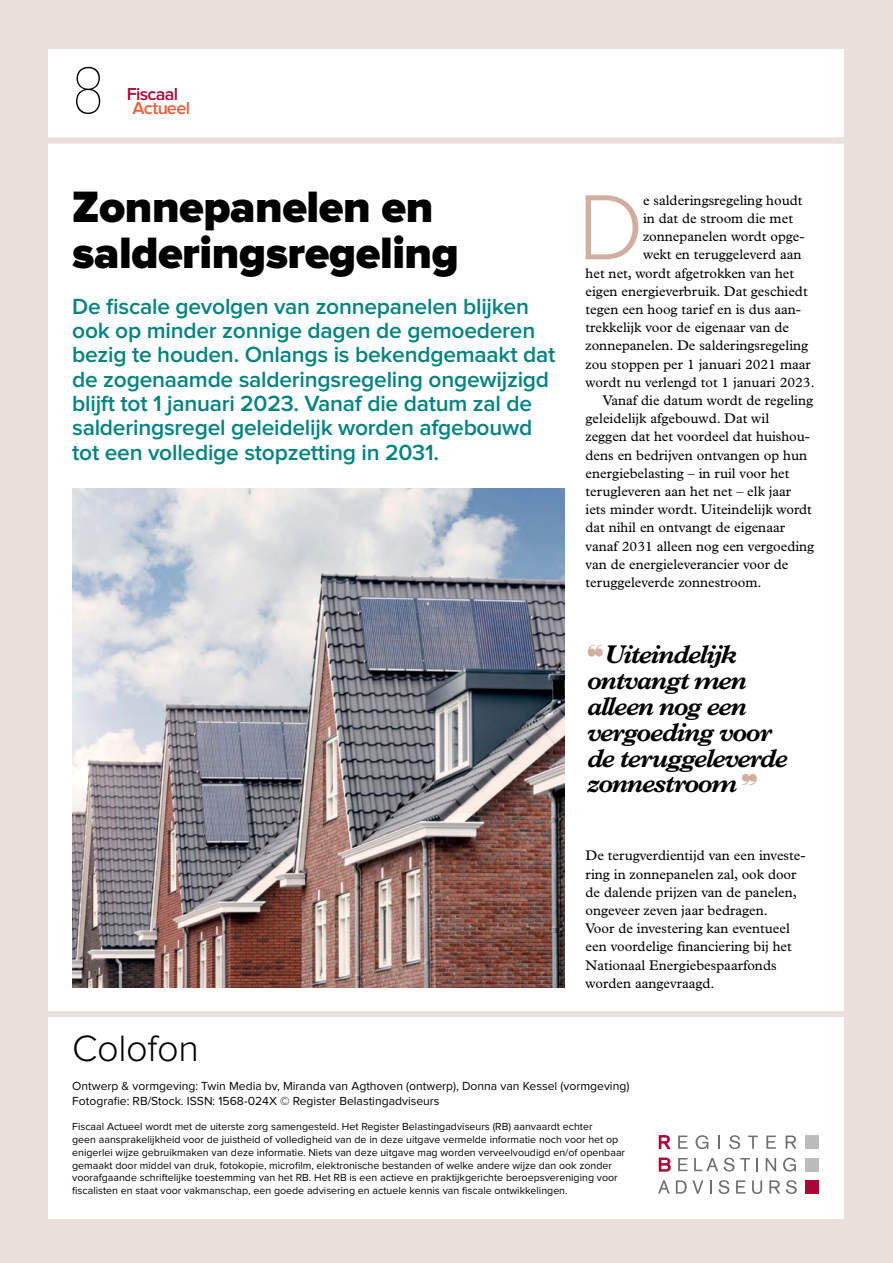
<style>
.page{position:relative;width:893px;height:1263px;background:#e9dfdb}
.page>*{position:absolute;margin:0;border:0;box-sizing:border-box;transform-origin:0 0}
.t1{font:300 96px "Proxima Nova";color:#d0afa2}
.t2{font:100 63.75px "Glypha LT Std";color:#000}
.t3{font:900 45.6px/45.6px "Proxima Nova";letter-spacing:-.01em;color:#000}
.t4{font:300 37.95px "Proxima Nova";letter-spacing:-.01em;color:#000}
.t5{font:italic 700 25.8px/25.8px "Plantin Std";letter-spacing:-.05em;color:#000}
.t6{font:600 22.8px/24.3px "Proxima Nova";letter-spacing:-.01em;color:#00847e}
.t7{font:600 18px "Proxima Nova";letter-spacing:-.04em;color:#ab0635}
.t8{font:600 18px "Proxima Nova";letter-spacing:-.035em;color:#f15b38}
.t9{font:14.1px/18.1px "Plantin Std";color:#000}
.t10{font:12.15px/14.5px "Proxima Nova";color:#000}
.t11{font:10.65px/12.8px "Proxima Nova";color:#000}
.s1{color:#d0afa2}
</style>
<div class="page">
<div style="left:49px;top:49px;width:785px;height:1170px;background:#fff"></div>
<div style="left:0;top:137px;width:893px;height:6px;background:#e9dfdb"></div>
<div style="left:0;top:1011px;width:877px;height:6px;background:#e9dfdb"></div>
<svg style="left:659px;top:1135px;width:12px;height:14px"></svg>
<svg style="left:678px;top:1135px;width:10px;height:14px"></svg>
<svg style="left:695px;top:1135px;width:13px;height:14px"></svg>
<svg style="left:718px;top:1135px;width:2px;height:14px"></svg>
<svg style="left:729px;top:1135px;width:11px;height:14px"></svg>
<svg style="left:748px;top:1135px;width:10px;height:14px"></svg>
<svg style="left:766px;top:1135px;width:10px;height:14px"></svg>
<svg style="left:786px;top:1135px;width:10px;height:14px"></svg>
<svg style="left:659px;top:1157px;width:12px;height:14px"></svg>
<svg style="left:678px;top:1158px;width:10px;height:13px"></svg>
<svg style="left:694px;top:1158px;width:24px;height:13px"></svg>
<svg style="left:724px;top:1158px;width:10px;height:13px"></svg>
<svg style="left:740px;top:1158px;width:10px;height:13px"></svg>
<svg style="left:756px;top:1158px;width:2px;height:13px"></svg>
<svg style="left:766px;top:1158px;width:10px;height:13px"></svg>
<svg style="left:783px;top:1158px;width:13px;height:13px"></svg>
<svg style="left:658px;top:1180px;width:12px;height:13px"></svg>
<svg style="left:676px;top:1180px;width:27px;height:13px"></svg>
<svg style="left:710px;top:1180px;width:1px;height:13px"></svg>
<svg style="left:718px;top:1180px;width:11px;height:14px"></svg>
<svg style="left:736px;top:1180px;width:9px;height:13px"></svg>
<svg style="left:752px;top:1180px;width:10px;height:14px"></svg>
<svg style="left:769px;top:1180px;width:11px;height:13px"></svg>
<svg style="left:786px;top:1180px;width:11px;height:14px"></svg>
<div style="left:805px;top:1180px;width:14px;height:14px;background:#ab0635"></div>
<div style="left:805px;top:1158px;width:14px;height:13px;background:#b9bbbd"></div>
<div style="left:805px;top:1135px;width:14px;height:14px;background:#b9bbbd"></div>
<img style="left:72px;top:488px;width:492px;height:500px">
<h2 class="t2" style="left:72px;top:54px;width:33px">8</h2>
<p class="t7" style="left:127px;top:86px;width:53px">Fiscaal</p>
<p class="t8" style="left:132px;top:99px;width:59px">Actueel</p>
<h3 class="t3" style="left:72px;top:186px;width:388px">Zonnepanelen en salderingsregeling</h3>
<p class="t6" style="left:72px;top:295px;width:485px">De fiscale gevolgen van zonnepanelen blijken ook op minder zonnige dagen de gemoederen bezig te houden. Onlangs is bekendgemaakt dat de zogenaamde salderingsregeling ongewijzigd blijft tot 1 januari 2023. Vanaf die datum zal de salderingsregel geleidelijk worden afgebouwd tot een volledige stopzetting in 2031.</p>
<h1 class="t1" style="left:578px;top:183px;width:68px">D</h1>
<p class="t9" style="left:643px;top:191px;width:161px">e salderingsregeling houdt</p>
<p class="t9" style="left:643px;top:209px;width:151px">in dat de stroom die met</p>
<p class="t9" style="left:643px;top:227px;width:163px">zonnepanelen wordt opge-</p>
<p class="t9" style="left:643px;top:246px;width:160px">wekt en teruggeleverd aan</p>
<p class="t9" style="left:586px;top:264px;width:210px">het net, wordt afgetrokken van het</p>
<p class="t9" style="left:586px;top:282px;width:224px">eigen energieverbruik. Dat geschiedt</p>
<p class="t9" style="left:586px;top:300px;width:217px">tegen een hoog tarief en is dus aan-</p>
<p class="t9" style="left:586px;top:318px;width:205px">trekkelijk voor de eigenaar van de</p>
<p class="t9" style="left:586px;top:337px;width:224px">zonnepanelen. De salderingsregeling</p>
<p class="t9" style="left:586px;top:355px;width:227px">zou stoppen per 1 januari 2021 maar</p>
<p class="t9" style="left:586px;top:373px;width:231px">wordt nu verlengd tot 1 januari 2023.</p>
<p class="t9" style="left:603px;top:391px;width:212px">Vanaf die datum wordt de regeling</p>
<p class="t9" style="left:586px;top:409px;width:185px">geleidelijk afgebouwd. Dat wil</p>
<p class="t9" style="left:586px;top:428px;width:226px">zeggen dat het voordeel dat huishou-</p>
<p class="t9" style="left:586px;top:446px;width:223px">dens en bedrijven ontvangen op hun</p>
<p class="t9" style="left:586px;top:464px;width:205px">energiebelasting – in ruil voor het</p>
<p class="t9" style="left:586px;top:482px;width:207px">terugleveren aan het net – elk jaar</p>
<p class="t9" style="left:586px;top:500px;width:228px">iets minder wordt. Uiteindelijk wordt</p>
<p class="t9" style="left:586px;top:519px;width:201px">dat nihil en ontvangt de eigenaar</p>
<p class="t9" style="left:586px;top:537px;width:230px">vanaf 2031 alleen nog een vergoeding</p>
<p class="t9" style="left:586px;top:555px;width:204px">van de energieleverancier voor de</p>
<p class="t9" style="left:586px;top:573px;width:178px">teruggeleverde zonnestroom.</p>
<h3 class="t5" style="left:587px;top:642px;width:202px"><span class="s1">❝</span>Uiteindelijk ontvangt men alleen nog een vergoeding voor de teruggeleverde zonnestroom</h3>
<p class="t9" style="left:586px;top:846px;width:221px">De terugverdientijd van een investe&shy;ring in zonnepanelen zal, ook door de dalende prijzen van de panelen, ongeveer zeven jaar bedragen.<br>Voor de investering kan eventueel een voordelige financiering bij het<br>Nationaal Energiebespaarfonds worden aangevraagd.</p>
<h3 class="t4" style="left:72px;top:1031px;width:128px">Colofon</h3>
<p class="t10" style="left:72px;top:1079px;width:559px">Ontwerp &amp; vormgeving: Twin Media bv, Miranda van Agthoven (ontwerp), Donna van Kessel (vormgeving)<br>Fotografie: RB/Stock. ISSN: 1568-024X © Register Belastingadviseurs</p>
<p class="t11" style="left:72px;top:1121px;width:554px">Fiscaal Actueel wordt met de uiterste zorg samengesteld. Het Register Belastingadviseurs (RB) aanvaardt echter<br>geen aansprakelijkheid voor de juistheid of volledigheid van de in deze uitgave vermelde informatie noch voor het op enigerlei wijze gebruikmaken van deze informatie. Niets van deze uitgave mag worden verveelvoudigd en/of openbaar gemaakt door middel van druk, fotokopie, microfilm, elektronische bestanden of welke andere wijze dan ook zonder voorafgaande schriftelijke toestemming van het RB. Het RB is een actieve en praktijkgerichte beroepsvereniging voor fiscalisten en staat voor vakmanschap, een goede advisering en actuele kennis van fiscale ontwikkelingen.</p>
</div>
